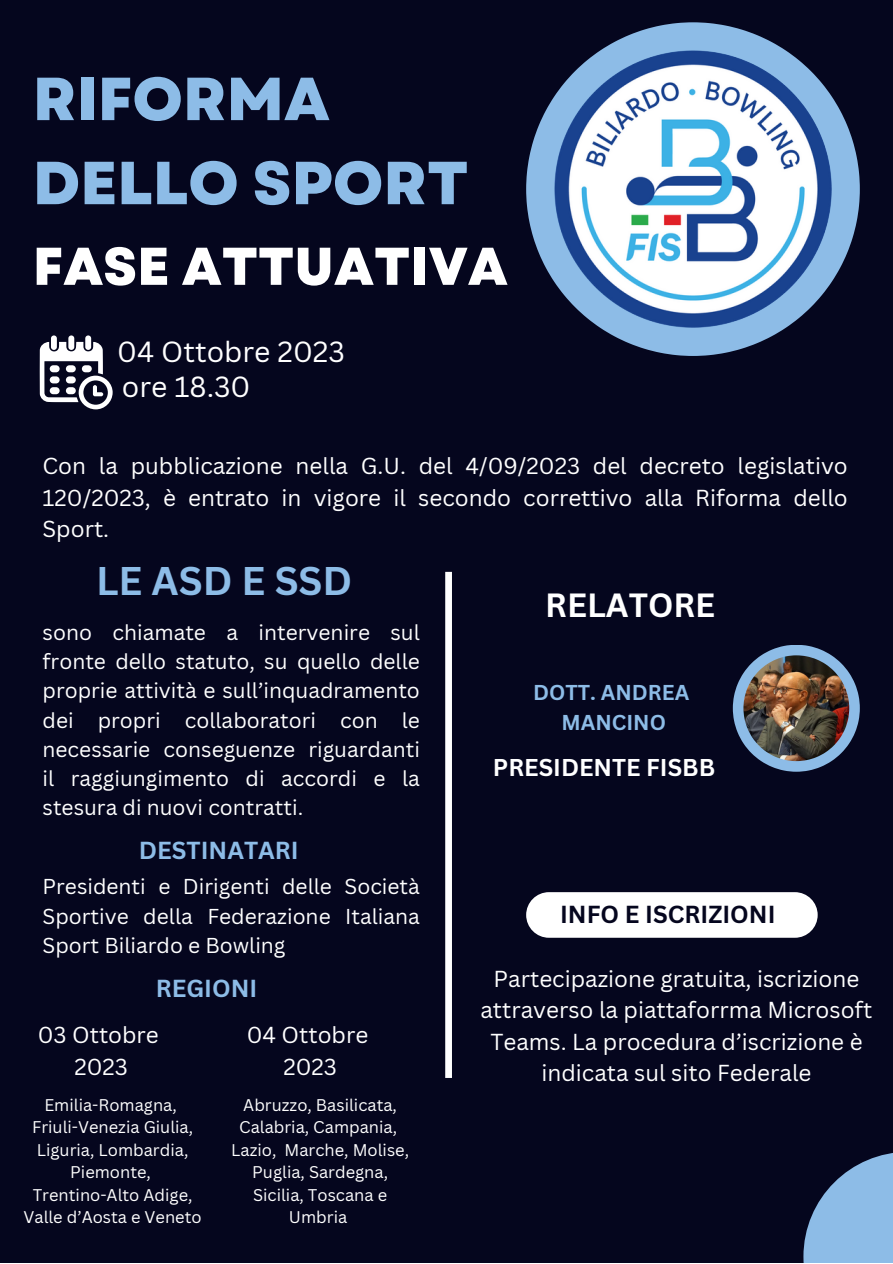
<style>
.page{position:relative;width:893px;height:1264px;background:#fff}
.page>*{position:absolute;margin:0;border:0;box-sizing:border-box;transform-origin:0 0}
.t1{font:800 60.6px "Garet";color:#8dbce7}
.t2{font:800 53.1px "Garet";color:#fff}
.t3{font:700 39px "Canva Sans";color:#8dbce7}
.t4{font:700 32.7px "Canva Sans";color:#fff}
.t5{font:28.35px "Canva Sans";color:#fff}
.t6{font:700 24px "Canva Sans";color:#8dbce7}
.t7{font:700 24px "Canva Sans";color:#05061e}
.t8{font:700 23.7px "Canva Sans";color:#fff}
.t9{font:22.5px/31.5px "Canva Sans";color:#fff;text-align:justify}
.t10{font:21px/29.2px "Canva Sans";color:#fff;text-align:justify}
.t11{font:700 21px "Canva Sans";color:#8dbce7}
.t12{font:16.5px/22.5px "Canva Sans";color:#fff;text-align:center}
</style>
<div class="page">
<div style="left:0;top:0;width:892px;height:1262px;background:#05061e"></div>
<svg style="left:526px;top:22px;width:333px;height:334px"></svg>
<img style="left:554px;top:50px;width:277px;height:278px">
<div style="left:445px;top:572px;width:7px;height:505px;background:#fff"></div>
<svg style="left:732px;top:645px;width:127px;height:126px"></svg>
<img style="left:743px;top:655px;width:106px;height:106px">
<div style="left:51px;top:335px;width:6px;height:15px;background:#fff;border-radius:3px"></div>
<div style="left:68px;top:335px;width:6px;height:15px;background:#fff;border-radius:3px"></div>
<div style="left:85px;top:335px;width:6px;height:15px;background:#fff;border-radius:3px"></div>
<svg style="left:40px;top:342px;width:73px;height:67px"></svg>
<div style="left:526px;top:892px;width:291px;height:45px;background:#fff;border-radius:23px"></div>
<svg style="left:803px;top:1153px;width:89px;height:109px;fill:#8dbce7"></svg>
<p class="t1" style="left:33px;top:55px;width:298px">RIFORMA</p>
<p class="t1" style="left:33px;top:139px;width:437px">DELLO SPORT</p>
<p class="t2" style="left:33px;top:228px;width:476px">FASE ATTUATIVA</p>
<p class="t5" style="left:117px;top:331px;width:229px">04 Ottobre 2023</p>
<p class="t5" style="left:122px;top:367px;width:130px">ore 18.30</p>
<p class="t9" style="left:43px;top:450px;width:806px">Con la pubblicazione nella G.U. del 4/09/2023 del decreto legislativo 120/2023, è entrato in vigore il secondo correttivo alla Riforma dello Sport.</p>
<p class="t3" style="left:96px;top:553px;width:258px">LE ASD E SSD</p>
<p class="t10" style="left:43px;top:617px;width:379px">sono chiamate a intervenire sul fronte dello statuto, su quello delle proprie attività e sull’inquadramento dei propri collaboratori con le necessarie conseguenze riguardanti il raggiungimento di accordi e la stesura di nuovi contratti.</p>
<p class="t6" style="left:139px;top:833px;width:161px">DESTINATARI</p>
<p class="t10" style="left:43px;top:871px;width:379px">Presidenti e Dirigenti delle Società Sportive della Federazione Italiana Sport Biliardo e Bowling</p>
<p class="t6" style="left:156px;top:971px;width:103px">REGIONI</p>
<p class="t9" style="left:38px;top:1018px;width:122px">03 Ottobre</p>
<p class="t9" style="left:74px;top:1050px;width:55px">2023</p>
<p class="t12" style="left:44px;top:1093px;width:134px">Emilia-Romagna,</p>
<p class="t12" style="left:32px;top:1115px;width:163px">Friuli-Venezia Giulia,<br>Liguria, Lombardia,<br>Piemonte,</p>
<p class="t12" style="left:23px;top:1183px;width:180px">Trentino-Alto Adige,<br>Valle d’Aosta e Veneto</p>
<p class="t9" style="left:247px;top:1018px;width:123px">04 Ottobre</p>
<p class="t9" style="left:283px;top:1050px;width:55px">2023</p>
<p class="t12" style="left:231px;top:1093px;width:179px">Abruzzo, Basilicata,<br>Calabria, Campania,<br>Lazio, Marche, Molise,<br>Puglia, Sardegna,<br>Sicilia, Toscana e<br>Umbria</p>
<p class="t4" style="left:545px;top:582px;width:171px">RELATORE</p>
<p class="t11" style="left:533px;top:678px;width:158px">DOTT. ANDREA</p>
<p class="t11" style="left:561px;top:707px;width:106px">MANCINO</p>
<p class="t8" style="left:493px;top:750px;width:224px">PRESIDENTE FISBB</p>
<p class="t7" style="left:560px;top:897px;width:217px">INFO E ISCRIZIONI</p>
<p class="t9" style="left:493px;top:962px;width:367px">Partecipazione gratuita, iscrizione</p>
<p class="t9" style="left:480px;top:993px;width:393px;text-align:center">attraverso la piattaforrma Microsoft<br>Teams. La procedura d’iscrizione è indicata sul sito Federale</p>
</div>
